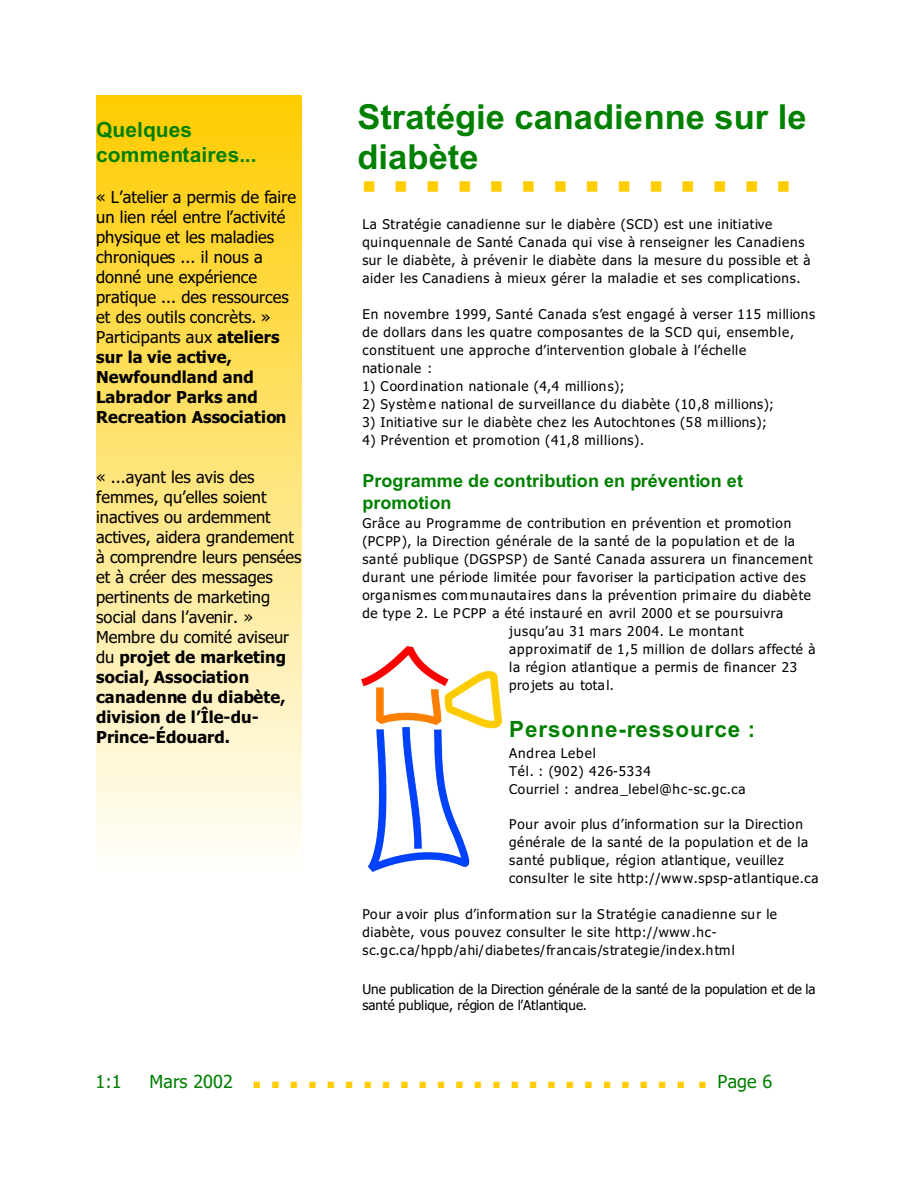
<style>
.page{position:relative;width:918px;height:1188px;background:#fff}
.page>*{position:absolute;margin:0;border:0;box-sizing:border-box;transform-origin:0 0}
.t1{font:700 34.5px/40.5px "Arial";color:#008000}
.t2{font:700 22.35px "Arial";letter-spacing:.04em;color:#008000}
.t3{font:700 21px/24.9px "Arial";letter-spacing:.01em;color:#008000}
.t4{font:700 18px/21.3px "Arial";letter-spacing:.005em;color:#008000}
.t5{font:18px "Tahoma";letter-spacing:.005em;color:#008000}
.t6{font:18px "Wingdings";color:#fc0}
.t7{font:16.5px/20px "Tahoma";color:#000}
.t8{font:13.5px/18px "Tahoma";letter-spacing:.055em;color:#000}
.t9{font:13.5px "Tahoma";letter-spacing:.035em;color:#000}
.t10{font:13.5px/16.2px "Tahoma";color:#000}
.t11{font:13.5px "Tahoma";letter-spacing:.025em;color:#000}
.s1{font-weight:700}
.s2{font-style:italic}
</style>
<div class="page">
<img style="left:362px;top:647px;width:139px;height:225px">
<div style="left:96px;top:96px;width:205px;height:780px;background:linear-gradient(to bottom,#fc0,#fffffd)"></div>
<h3 class="t3" style="left:96px;top:119px;width:162px">Quelques commentaires...</h3>
<p class="t7" style="left:96px;top:188px;width:202px">« L’atelier a permis de faire un lien réel entre l’activité physique et les maladies chroniques ... il nous a donné une expérience pratique ... des ressources et des outils concrèts. »<br>Participants aux <span class="s1">ateliers sur la vie active,<br>Newfoundland and<br>Labrador Parks and<br>Recreation Association</span></p>
<p class="t7" style="left:96px;top:468px;width:207px">« ...ayant les avis des femmes, qu’elles soient inactives ou ardemment actives, aidera grandement à comprendre leurs pensées et à créer des messages pertinents de marketing social dans l’avenir. »<br>Membre du comité aviseur du <span class="s1">projet de marketing social, Association canadenne du diabète, division de l’Île-du-<br>Prince-Édouard.</span></p>
<h1 class="t1" style="left:357px;top:100px;width:451px">Stratégie canadienne sur le diabète</h1>
<h3 class="t6" style="left:362px;top:179px;width:430px">■ ■ ■ ■ ■ ■ ■ ■ ■ ■ ■ ■ ■ ■</h3>
<p class="t8" style="left:362px;top:217px;width:450px">La Stratégie canadienne sur le diabère (SCD) est une initiative quinquennale de Santé Canada qui vise à renseigner les Canadiens sur le diabète, à prévenir le diabète dans la mesure du possible et à aider les Canadiens à mieux gérer la maladie et ses complications.</p>
<p class="t8" style="left:362px;top:307px;width:454px">En novembre 1999, Santé Canada s’est engagé à verser 115 millions de dollars dans les quatre composantes de la SCD qui, ensemble, constituent une approche d’intervention globale à l’échelle<br>nationale :</p>
<p class="t9" style="left:362px;top:381px;width:264px">1) Coordination nationale (4,4 millions);</p>
<p class="t9" style="left:362px;top:399px;width:413px">2) Système national de surveillance du diabète (10,8 millions);</p>
<p class="t9" style="left:362px;top:417px;width:406px">3) Initiative sur le diabète chez les Autochtones (58 millions);</p>
<p class="t8" style="left:362px;top:433px;width:283px">4) Prévention et promotion (41,8 millions).</p>
<h3 class="t4" style="left:362px;top:472px;width:382px">Programme de contribution en prévention et promotion</h3>
<p class="t8" style="left:362px;top:515px;width:430px">Grâce au Programme de contribution en prévention et promotion</p>
<p class="t11" style="left:362px;top:535px;width:434px">(PCPP), la Direction générale de la santé de la population et de la</p>
<p class="t8" style="left:362px;top:551px;width:452px">santé publique (DGSPSP) de Santé Canada assurera un financement</p>
<p class="t8" style="left:362px;top:569px;width:445px">durant une période limitée pour favoriser la participation active des</p>
<p class="t8" style="left:362px;top:587px;width:450px">organismes communautaires dans la prévention primaire du diabète</p>
<p class="t8" style="left:362px;top:605px;width:422px">de type 2. Le PCPP a été instauré en avril 2000 et se poursuivra</p>
<p class="t8" style="left:509px;top:623px;width:236px">jusqu’au 31 mars 2004. Le montant</p>
<p class="t8" style="left:509px;top:641px;width:308px">approximatif de 1,5 million de dollars affecté à</p>
<p class="t8" style="left:509px;top:659px;width:290px">la région atlantique a permis de financer 23</p>
<p class="t11" style="left:509px;top:679px;width:106px">projets au total.</p>
<h2 class="t2" style="left:509px;top:721px;width:248px">Personne-ressource :</h2>
<p class="t8" style="left:509px;top:745px;width:238px">Andrea Lebel<br>Tél. : (902) 426-5334<br>Courriel : andrea_lebel@hc-sc.gc.ca</p>
<p class="t8" style="left:509px;top:817px;width:311px">Pour avoir plus d’information sur la Direction générale de la santé de la population et de la santé publique, région atlantique, veuillez consulter le site http://www.spsp-atlantique.ca</p>
<p class="t8" style="left:362px;top:907px;width:416px">Pour avoir plus d’information sur la Stratégie canadienne sur le diabète, vous pouvez consulter le site http://www.hc&shy;sc.gc.ca/hppb/ahi/diabetes/francais/strategie/index.html</p>
<p class="t10" style="left:362px;top:982px;width:455px">Une publication de la Direction générale de la santé de la population et de la santé publique, région de l’Atlantique<span class="s2">.</span></p>
<h3 class="t5" style="left:96px;top:1075px;width:28px">1:1</h3>
<h3 class="t5" style="left:150px;top:1075px;width:85px">Mars 2002</h3>
<h3 class="t5" style="left:718px;top:1075px;width:56px">Page 6</h3>
</div>
